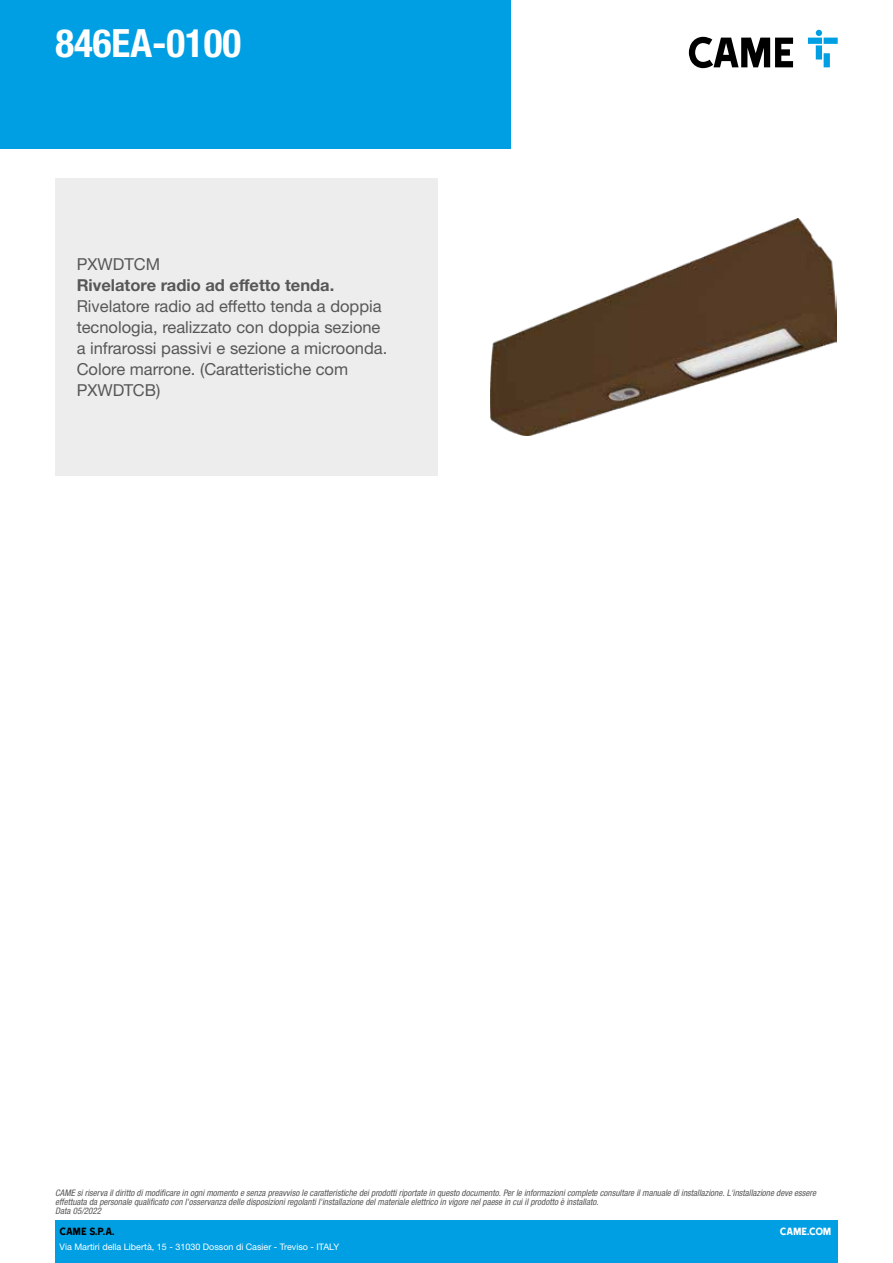
<style>
.page{position:relative;width:893px;height:1263px;background:#fff}
.page>*{position:absolute;margin:0;border:0;box-sizing:border-box;transform-origin:0 0}
.t1{font:700 condensed 39px "Helvetica Neue LTW1 G";color:#fff}
.t2{font:16.5px/21px "Helvetica Neue LTW1 G";color:#575756}
.t3{font:700 16.5px "Helvetica Neue LTW1 G";color:#575756}
.t4{font:12px "Came Type";color:#000}
.t5{font:12px "Came Type";letter-spacing:-.025em;color:#fff}
.t6{font:italic condensed 9px/9px "Helvetica Neue LTW1 G";color:#575756}
.t7{font:9px "Helvetica Neue LTW1 G";color:#fff}
</style>
<div class="page">
<div style="left:55px;top:1220px;width:783px;height:43px;background:#009fe3"></div>
<div style="left:0;top:0;width:510px;height:149px;background:#009fe3"></div>
<svg style="left:689px;top:37px;width:104px;height:31px"></svg>
<svg style="left:808px;top:30px;width:30px;height:37px"></svg>
<div style="left:55px;top:178px;width:383px;height:298px;background:#ededed"></div>
<img style="left:490px;top:219px;width:347px;height:216px">
<h1 class="t1" style="left:55px;top:20px;width:187px">846EA-0100</h1>
<h2 class="t2" style="left:77px;top:253px;width:85px">PXWDTCM</h2>
<h2 class="t3" style="left:77px;top:275px;width:259px">Rivelatore radio ad effetto tenda.</h2>
<h2 class="t2" style="left:77px;top:295px;width:312px">Rivelatore radio ad effetto tenda a doppia tecnologia, realizzato con doppia sezione a infrarossi passivi e sezione a microonda.<br>Colore marrone. (Caratteristiche com PXWDTCB)</h2>
<p class="t6" style="left:55px;top:1189px;width:762px">CAME si riserva il diritto di modificare in ogni momento e senza preavviso le caratteristiche dei prodotti riportate in questo documento. Per le informazioni complete consultare il manuale di installazione. L'installazione deve essere effettuata da personale qualificato con l'osservanza delle disposizioni regolanti l'installazione del materiale elettrico in vigore nel paese in cui il prodotto è installato.<br>Data 05/2022</p>
<h3 class="t4" style="left:60px;top:1225px;width:57px">CAME S.P.A.</h3>
<p class="t7" style="left:60px;top:1241px;width:281px">Via Martiri della Libertà, 15 - 31030 Dosson di Casier - Treviso - ITALY</p>
<h3 class="t5" style="left:780px;top:1225px;width:53px">CAME.COM</h3>
</div>
